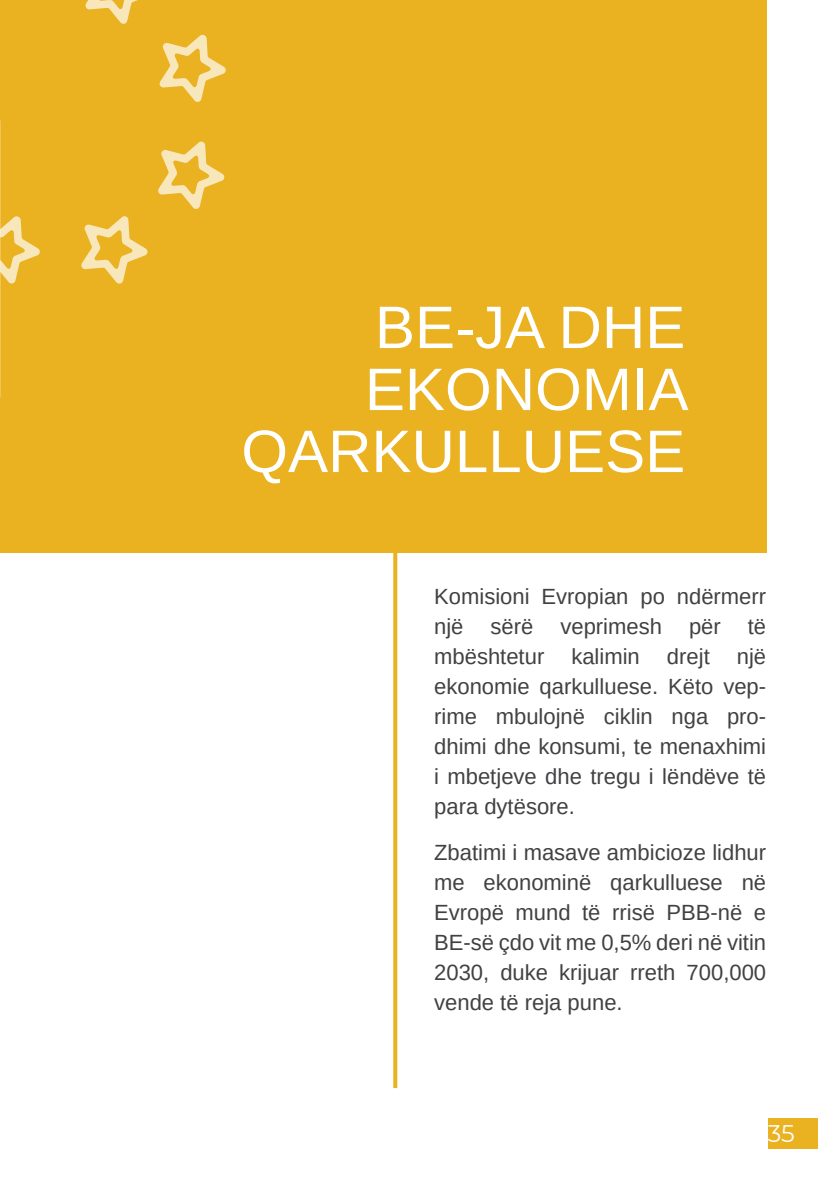
<style>
.page{position:relative;width:840px;height:1191px;background:#fff}
.page>*{position:absolute;margin:0;border:0;box-sizing:border-box;transform-origin:0 0}
.t1{font:60px/62px "Arimo";color:#fff;text-align:right}
.t2{font:24px "Montserrat";color:#fff}
.t3{font:22px/30px "Arimo";color:#414042;text-align:justify}
</style>
<div class="page">
<div style="left:0;top:0;width:765px;height:552px;background:#eab120"></div>
<svg style="left:0;top:211px;width:40px;height:80px"></svg>
<svg style="left:81px;top:141px;width:144px;height:143px"></svg>
<svg style="left:85px;top:0;width:141px;height:102px"></svg>
<div style="left:767px;top:1118px;width:49px;height:31px;background:#eab120"></div>
<svg style="left:393px;top:552px;width:4px;height:536px;background:#ebb62f"></svg>
<h1 class="t1" style="left:241px;top:297px;width:448px">BE-JA DHE<br>EKONOMIA<br>QARKULLUESE</h1>
<p class="t3" style="left:434px;top:581px;width:333px">Komisioni Evropian po ndërmerr një sërë veprimesh për të mbështetur kalimin drejt një ekonomie qarkulluese. Këto vep&shy;rime mbulojnë ciklin nga pro&shy;dhimi dhe konsumi, te menaxhimi i mbetjeve dhe tregu i lëndëve të para dytësore.</p>
<p class="t3" style="left:434px;top:837px;width:333px">Zbatimi i masave ambicioze lidhur me ekonominë qarkulluese në Evropë mund të rrisë PBB-në e BE-së çdo vit me 0,5% deri në vitin 2030, duke krijuar rreth 700,000 vende të reja pune.</p>
<p class="t2" style="left:767px;top:1116px;width:28px">35</p>
</div>
